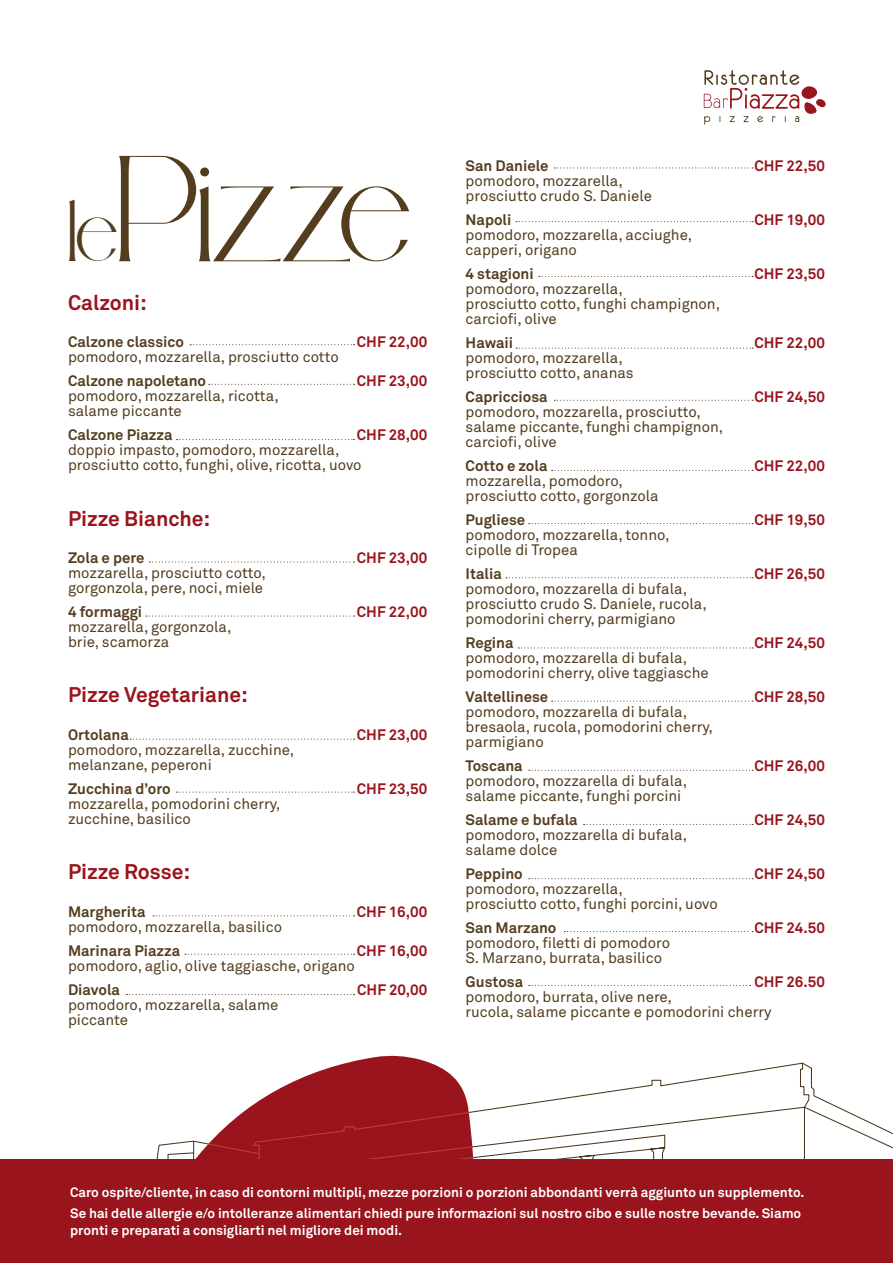
<style>
.page{position:relative;width:893px;height:1263px;background:#fff}
.page>*{position:absolute;margin:0;border:0;box-sizing:border-box;transform-origin:0 0}
.t1{font:51.45px "Bulgatry Personal Use";color:#543d1f}
.t2{font:700 21px "Akkurat Pro";color:#99141c}
.t3{font:15px "Akkurat Pro";color:#543d1f}
.t4{font:700 15px "Akkurat Pro";color:#543d1f}
.t5{font:700 15px "Akkurat Pro";color:#99141c}
.t6{font:700 13.5px/16.2px "Akkurat Pro";color:#fff}
.s1{font-size:30px}
</style>
<div class="page">
<svg style="left:704px;top:70px;width:122px;height:55px"></svg>
<svg style="left:554px;top:167px;width:199px;height:1px"></svg>
<svg style="left:516px;top:221px;width:237px;height:1px"></svg>
<svg style="left:539px;top:276px;width:214px;height:1px"></svg>
<svg style="left:516px;top:348px;width:237px;height:1px"></svg>
<svg style="left:554px;top:400px;width:199px;height:1px"></svg>
<svg style="left:552px;top:470px;width:201px;height:1px"></svg>
<svg style="left:529px;top:523px;width:224px;height:1px"></svg>
<svg style="left:506px;top:577px;width:247px;height:1px"></svg>
<svg style="left:518px;top:647px;width:235px;height:1px"></svg>
<svg style="left:552px;top:701px;width:201px;height:1px"></svg>
<svg style="left:529px;top:770px;width:224px;height:1px"></svg>
<svg style="left:584px;top:824px;width:169px;height:1px"></svg>
<svg style="left:529px;top:878px;width:224px;height:1px"></svg>
<svg style="left:564px;top:931px;width:189px;height:1px"></svg>
<svg style="left:177px;top:439px;width:177px;height:1px"></svg>
<svg style="left:190px;top:344px;width:164px;height:1px"></svg>
<svg style="left:209px;top:384px;width:145px;height:1px"></svg>
<svg style="left:149px;top:561px;width:205px;height:2px"></svg>
<svg style="left:146px;top:615px;width:208px;height:2px"></svg>
<svg style="left:130px;top:739px;width:224px;height:1px"></svg>
<svg style="left:177px;top:791px;width:177px;height:2px"></svg>
<svg style="left:529px;top:985px;width:221px;height:1px"></svg>
<svg style="left:156px;top:1055px;width:737px;height:104px"></svg>
<div style="left:0;top:1159px;width:893px;height:104px;background:#99141c"></div>
<svg style="left:153px;top:915px;width:201px;height:1px"></svg>
<svg style="left:185px;top:954px;width:169px;height:1px"></svg>
<svg style="left:126px;top:994px;width:228px;height:1px"></svg>
<p class="t1" style="left:68px;top:213px;width:344px"><span class="s1">le</span>Pizze</p>
<p class="t2" style="left:68px;top:289px;width:80px">Calzoni:</p>
<p class="t4" style="left:68px;top:333px;width:118px">Calzone classico</p>
<p class="t5" style="left:357px;top:333px;width:72px">CHF 22,00</p>
<p class="t3" style="left:68px;top:348px;width:272px">pomodoro, mozzarella, prosciutto cotto</p>
<p class="t4" style="left:68px;top:372px;width:140px">Calzone napoletano</p>
<p class="t5" style="left:357px;top:372px;width:72px">CHF 23,00</p>
<p class="t3" style="left:68px;top:387px;width:212px">pomodoro, mozzarella, ricotta,</p>
<p class="t3" style="left:68px;top:402px;width:115px">salame piccante</p>
<p class="t4" style="left:68px;top:426px;width:106px">Calzone Piazza</p>
<p class="t5" style="left:357px;top:426px;width:72px">CHF 28,00</p>
<p class="t3" style="left:68px;top:441px;width:273px">doppio impasto, pomodoro, mozzarella,</p>
<p class="t3" style="left:68px;top:456px;width:295px">prosciutto cotto, funghi, olive, ricotta, uovo</p>
<p class="t2" style="left:68px;top:505px;width:144px">Pizze Bianche:</p>
<p class="t4" style="left:68px;top:548px;width:78px">Zola e pere</p>
<p class="t5" style="left:357px;top:548px;width:72px">CHF 23,00</p>
<p class="t3" style="left:68px;top:564px;width:199px">mozzarella, prosciutto cotto,</p>
<p class="t3" style="left:68px;top:579px;width:197px">gorgonzola, pere, noci, miele</p>
<p class="t4" style="left:68px;top:602px;width:76px">4 formaggi</p>
<p class="t5" style="left:357px;top:602px;width:72px">CHF 22,00</p>
<p class="t3" style="left:68px;top:618px;width:165px">mozzarella, gorgonzola,</p>
<p class="t3" style="left:68px;top:633px;width:103px">brie, scamorza</p>
<p class="t2" style="left:68px;top:682px;width:181px">Pizze Vegetariane:</p>
<p class="t4" style="left:68px;top:725px;width:62px">Ortolana</p>
<p class="t5" style="left:357px;top:725px;width:72px">CHF 23,00</p>
<p class="t3" style="left:68px;top:741px;width:228px">pomodoro, mozzarella, zucchine,</p>
<p class="t3" style="left:68px;top:756px;width:145px">melanzane, peperoni</p>
<p class="t4" style="left:68px;top:779px;width:104px">Zucchina d’oro</p>
<p class="t5" style="left:357px;top:779px;width:72px">CHF 23,50</p>
<p class="t3" style="left:68px;top:795px;width:214px">mozzarella, pomodorini cherry,</p>
<p class="t3" style="left:68px;top:810px;width:124px">zucchine, basilico</p>
<p class="t2" style="left:68px;top:858px;width:124px">Pizze Rosse:</p>
<p class="t4" style="left:68px;top:902px;width:79px">Margherita</p>
<p class="t5" style="left:357px;top:902px;width:72px">CHF 16,00</p>
<p class="t3" style="left:68px;top:917px;width:216px">pomodoro, mozzarella, basilico</p>
<p class="t4" style="left:68px;top:941px;width:114px">Marinara Piazza</p>
<p class="t5" style="left:357px;top:941px;width:72px">CHF 16,00</p>
<p class="t3" style="left:68px;top:956px;width:288px">pomodoro, aglio, olive taggiasche, origano</p>
<p class="t4" style="left:68px;top:980px;width:54px">Diavola</p>
<p class="t5" style="left:357px;top:980px;width:72px">CHF 20,00</p>
<p class="t3" style="left:68px;top:995px;width:212px">pomodoro, mozzarella, salame</p>
<p class="t3" style="left:68px;top:1010px;width:62px">piccante</p>
<p class="t4" style="left:466px;top:156px;width:84px">San Daniele</p>
<p class="t5" style="left:754px;top:156px;width:72px">CHF 22,50</p>
<p class="t3" style="left:466px;top:172px;width:159px">pomodoro, mozzarella,</p>
<p class="t3" style="left:466px;top:187px;width:188px">prosciutto crudo S. Daniele</p>
<p class="t4" style="left:466px;top:210px;width:47px">Napoli</p>
<p class="t5" style="left:754px;top:210px;width:72px">CHF 19,00</p>
<p class="t3" style="left:466px;top:226px;width:228px">pomodoro, mozzarella, acciughe,</p>
<p class="t3" style="left:466px;top:241px;width:113px">capperi, origano</p>
<p class="t4" style="left:466px;top:264px;width:70px">4 stagioni</p>
<p class="t5" style="left:754px;top:264px;width:72px">CHF 23,50</p>
<p class="t3" style="left:466px;top:280px;width:159px">pomodoro, mozzarella,</p>
<p class="t3" style="left:466px;top:295px;width:256px">prosciutto cotto, funghi champignon,</p>
<p class="t3" style="left:466px;top:310px;width:93px">carciofi, olive</p>
<p class="t4" style="left:466px;top:333px;width:49px">Hawaii</p>
<p class="t5" style="left:754px;top:333px;width:72px">CHF 22,00</p>
<p class="t3" style="left:466px;top:349px;width:159px">pomodoro, mozzarella,</p>
<p class="t3" style="left:466px;top:364px;width:170px">prosciutto cotto, ananas</p>
<p class="t4" style="left:466px;top:387px;width:85px">Capricciosa </p>
<p class="t5" style="left:754px;top:387px;width:72px">CHF 24,50</p>
<p class="t3" style="left:466px;top:403px;width:237px">pomodoro, mozzarella, prosciutto,</p>
<p class="t3" style="left:466px;top:418px;width:259px">salame piccante, funghi champignon,</p>
<p class="t3" style="left:466px;top:433px;width:93px">carciofi, olive</p>
<p class="t4" style="left:466px;top:456px;width:85px">Cotto e zola </p>
<p class="t5" style="left:754px;top:456px;width:72px">CHF 22,00</p>
<p class="t3" style="left:466px;top:472px;width:159px">mozzarella, pomodoro,</p>
<p class="t3" style="left:466px;top:487px;width:195px">prosciutto cotto, gorgonzola</p>
<p class="t4" style="left:466px;top:510px;width:61px">Pugliese</p>
<p class="t5" style="left:754px;top:510px;width:72px">CHF 19,50</p>
<p class="t3" style="left:466px;top:526px;width:206px">pomodoro, mozzarella, tonno,</p>
<p class="t3" style="left:466px;top:541px;width:114px">cipolle di Tropea</p>
<p class="t4" style="left:466px;top:564px;width:38px">Italia</p>
<p class="t5" style="left:754px;top:564px;width:72px">CHF 26,50</p>
<p class="t3" style="left:466px;top:580px;width:223px">pomodoro, mozzarella di bufala,</p>
<p class="t3" style="left:466px;top:595px;width:243px">prosciutto crudo S. Daniele, rucola,</p>
<p class="t3" style="left:466px;top:610px;width:211px">pomodorini cherry, parmigiano</p>
<p class="t4" style="left:466px;top:633px;width:49px">Regina</p>
<p class="t5" style="left:754px;top:633px;width:72px">CHF 24,50</p>
<p class="t3" style="left:466px;top:649px;width:223px">pomodoro, mozzarella di bufala,</p>
<p class="t3" style="left:466px;top:664px;width:245px">pomodorini cherry, olive taggiasche</p>
<p class="t4" style="left:466px;top:687px;width:84px">Valtellinese</p>
<p class="t5" style="left:754px;top:687px;width:72px">CHF 28,50</p>
<p class="t3" style="left:466px;top:703px;width:223px">pomodoro, mozzarella di bufala,</p>
<p class="t3" style="left:466px;top:718px;width:249px">bresaola, rucola, pomodorini cherry,</p>
<p class="t3" style="left:466px;top:733px;width:80px">parmigiano</p>
<p class="t4" style="left:466px;top:756px;width:60px">Toscana </p>
<p class="t5" style="left:754px;top:756px;width:72px">CHF 26,00</p>
<p class="t3" style="left:466px;top:772px;width:223px">pomodoro, mozzarella di bufala,</p>
<p class="t3" style="left:466px;top:787px;width:217px">salame piccante, funghi porcini</p>
<p class="t4" style="left:466px;top:810px;width:113px">Salame e bufala</p>
<p class="t5" style="left:754px;top:810px;width:72px">CHF 24,50</p>
<p class="t3" style="left:466px;top:826px;width:223px">pomodoro, mozzarella di bufala,</p>
<p class="t3" style="left:466px;top:841px;width:93px">salame dolce</p>
<p class="t4" style="left:466px;top:864px;width:59px">Peppino</p>
<p class="t5" style="left:754px;top:864px;width:72px">CHF 24,50</p>
<p class="t3" style="left:466px;top:880px;width:159px">pomodoro, mozzarella,</p>
<p class="t3" style="left:466px;top:895px;width:254px">prosciutto cotto, funghi porcini, uovo</p>
<p class="t4" style="left:466px;top:918px;width:92px">San Marzano</p>
<p class="t5" style="left:754px;top:918px;width:72px">CHF 24.50</p>
<p class="t3" style="left:466px;top:934px;width:206px">pomodoro, filetti di pomodoro</p>
<p class="t3" style="left:466px;top:949px;width:198px">S. Marzano, burrata, basilico</p>
<p class="t4" style="left:466px;top:972px;width:59px">Gustosa</p>
<p class="t5" style="left:754px;top:972px;width:72px">CHF 26.50</p>
<p class="t3" style="left:466px;top:988px;width:208px">pomodoro, burrata, olive nere,</p>
<p class="t3" style="left:466px;top:1003px;width:307px">rucola, salame piccante e pomodorini cherry</p>
<p class="t6" style="left:70px;top:1185px;width:736px">Caro ospite/cliente, in caso di contorni multipli, mezze porzioni o porzioni abbondanti verrà aggiunto un supplemento.</p>
<p class="t6" style="left:70px;top:1206px;width:733px">Se hai delle allergie e/o intolleranze alimentari chiedi pure informazioni sul nostro cibo e sulle nostre bevande. Siamo pronti e preparati a consigliarti nel migliore dei modi.</p>
</div>
